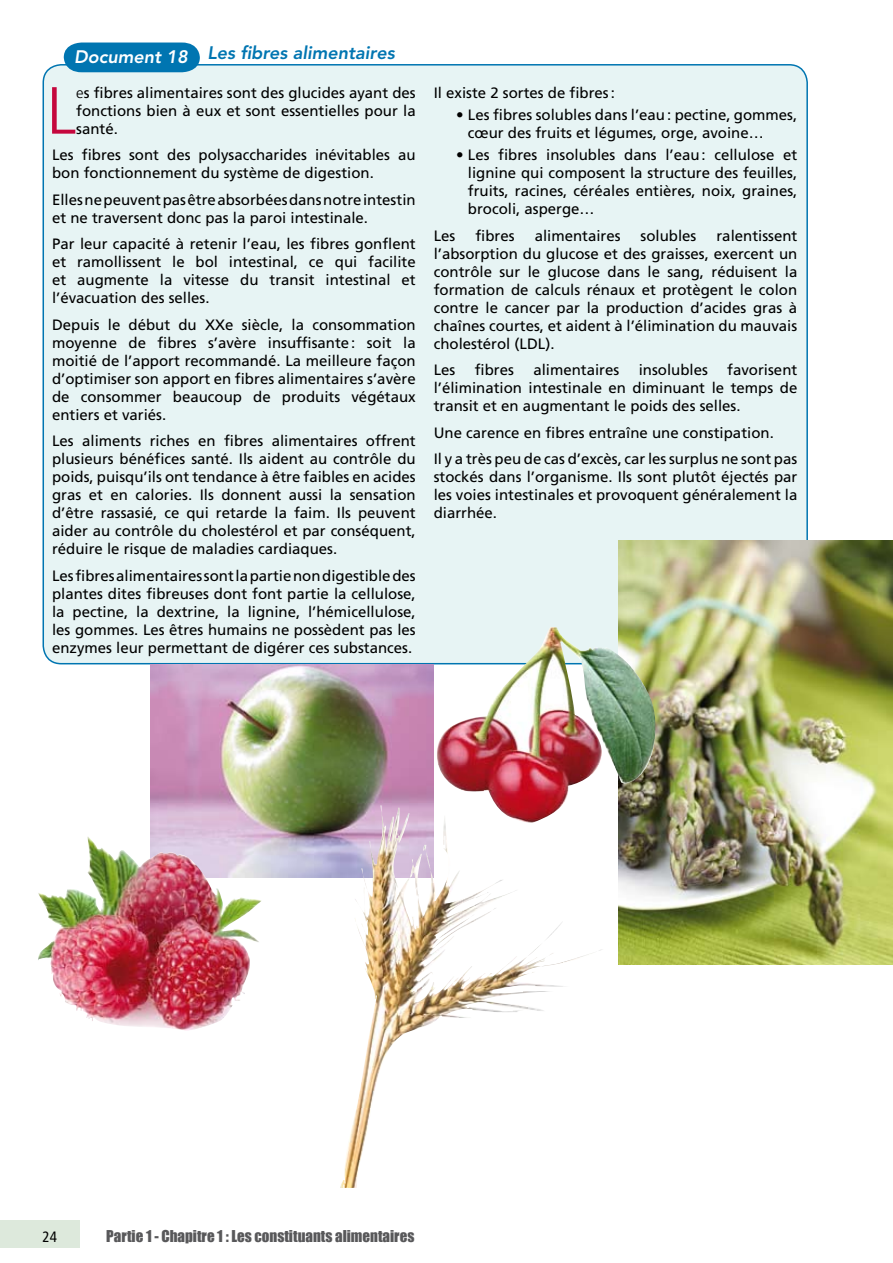
<style>
.page{position:relative;width:893px;height:1263px;background:#fff}
.page>*{position:absolute;margin:0;border:0;box-sizing:border-box;transform-origin:0 0}
.t1{font:300 66.6px "Frutiger";color:#c5073d}
.t2{font:italic 800 18px "Avenir";color:#0075b1}
.t3{font:15px/18px "Frutiger";color:#000;text-align:justify}
.t4{font:15px "Impact";color:#58585a}
.t5{font:condensed 15px "Frutiger";color:#000}
.s1{color:#fff}
.s2{font-weight:300}
</style>
<div class="page">
<div style="left:0;top:1220px;width:79px;height:28px;background:#dde9dc"></div>
<div style="left:43px;top:65px;width:764px;height:599px;background:#e7f4f4;border-radius:18px"></div>
<div style="left:64px;top:43px;width:136px;height:29px;background:#0075b1"></div>
<img style="left:619px;top:540px;width:274px;height:424px">
<img style="left:433px;top:627px;width:228px;height:196px">
<img style="left:150px;top:665px;width:284px;height:213px">
<img style="left:38px;top:836px;width:224px;height:195px">
<img style="left:340px;top:805px;width:230px;height:383px">
<p class="t2" style="left:74px;top:42px;width:322px"><span class="s1">Document 18</span> Les fibres alimentaires</p>
<h1 class="t1" style="left:47px;top:73px;width:31px">L</h1>
<p class="t3" style="left:76px;top:83px;width:341px"><span class="s2">e</span>s fibres alimentaires sont des glucides ayant des fonctions bien à eux et sont essentielles pour la santé.</p>
<p class="t3" style="left:52px;top:146px;width:365px">Les fibres sont des polysaccharides inévitables au bon fonctionnement du système de digestion.</p>
<p class="t3" style="left:52px;top:191px;width:365px">Elles ne peuvent pas être absorbées dans notre intestin et ne traversent donc pas la paroi intestinale.</p>
<p class="t3" style="left:52px;top:235px;width:365px">Par leur capacité à retenir l’eau, les fibres gonflent et ramollissent le bol intestinal, ce qui facilite et augmente la vitesse du transit intestinal et l’évacuation des selles.</p>
<p class="t3" style="left:52px;top:316px;width:365px">Depuis le début du XXe siècle, la consommation moyenne de fibres s’avère insuffisante: soit la moitié de l’apport recommandé. La meilleure façon d’optimiser son apport en fibres alimentaires s’avère de consommer beaucoup de produits végétaux entiers et variés.</p>
<p class="t3" style="left:52px;top:432px;width:365px">Les aliments riches en fibres alimentaires offrent plusieurs bénéfices santé. Ils aident au contrôle du poids, puisqu’ils ont tendance à être faibles en acides gras et en calories. Ils donnent aussi la sensation d’être rassasié, ce qui retarde la faim. Ils peuvent aider au contrôle du cholestérol et par conséquent, réduire le risque de maladies cardiaques.</p>
<p class="t3" style="left:52px;top:567px;width:365px">Les fibres alimentaires sont la partie non digestible des plantes dites fibreuses dont font partie la cellulose, la pectine, la dextrine, la lignine, l’hémicellulose, les gommes. Les êtres humains ne possèdent pas les enzymes leur permettant de digérer ces substances.</p>
<p class="t3" style="left:434px;top:83px;width:183px">Il existe 2 sortes de fibres:</p>
<p class="t3" style="left:468px;top:106px;width:331px;text-indent:-12px">• Les fibres solubles dans l’eau: pectine, gommes, cœur des fruits et légumes, orge, avoine…</p>
<p class="t3" style="left:468px;top:146px;width:331px;text-indent:-12px">• Les fibres insolubles dans l’eau: cellulose et lignine qui composent la structure des feuilles, fruits, racines, céréales entières, noix, graines, brocoli, asperge…</p>
<p class="t3" style="left:434px;top:226px;width:23px">Les</p>
<p class="t3" style="left:475px;top:226px;width:41px">fibres</p>
<p class="t3" style="left:535px;top:226px;width:87px">alimentaires</p>
<p class="t3" style="left:641px;top:226px;width:57px">solubles</p>
<p class="t3" style="left:434px;top:226px;width:365px;text-indent:283px">ralentissent l’absorption du glucose et des graisses, exercent un contrôle sur le glucose dans le sang, réduisent la formation de calculs rénaux et protègent le colon contre le cancer par la production d’acides gras à chaînes courtes, et aident à l’élimination du mauvais cholestérol (LDL).</p>
<p class="t3" style="left:434px;top:361px;width:23px">Les</p>
<p class="t3" style="left:475px;top:361px;width:41px">fibres</p>
<p class="t3" style="left:533px;top:361px;width:87px">alimentaires</p>
<p class="t3" style="left:639px;top:361px;width:71px">insolubles</p>
<p class="t3" style="left:434px;top:361px;width:365px;text-indent:294px">favorisent l’élimination intestinale en diminuant le temps de transit et en augmentant le poids des selles.</p>
<p class="t3" style="left:434px;top:419px;width:365px;line-height:26.5px">Une carence en fibres entraîne une constipation.<br>Il y a très peu de cas d’excès, car les surplus ne sont pas</p>
<p class="t3" style="left:434px;top:468px;width:365px">stockés dans l’organisme. Ils sont plutôt éjectés par les voies intestinales et provoquent généralement la diarrhée.</p>
<p class="t5" style="left:43px;top:1228px;width:16px">24</p>
<p class="t4" style="left:106px;top:1224px;width:310px">Partie 1 - Chapitre 1 : Les constituants alimentaires</p>
</div>
